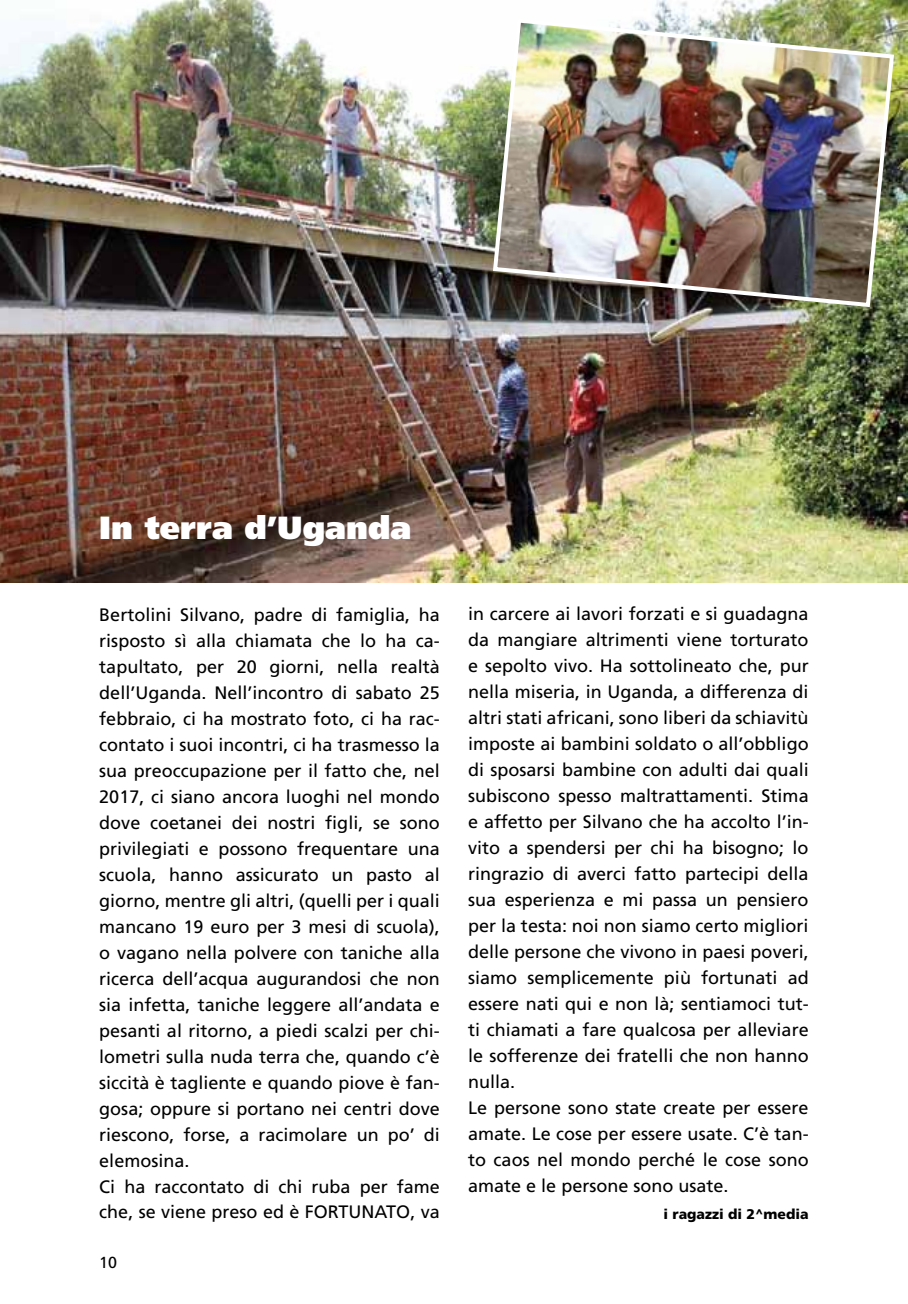
<style>
.page{position:relative;width:908px;height:1304px;background:#fff}
.page>*{position:absolute;margin:0;border:0;box-sizing:border-box;transform-origin:0 0}
.t1{font:900 32px "Frutiger";color:#fff}
.t2{font:18px/26px "Frutiger";color:#000}
.t3{font:16px "Frutiger";color:#000}
.t4{font:900 14px "Frutiger";color:#000}
</style>
<div class="page">
<img style="left:0;top:0;width:907px;height:582px">
<img style="left:490px;top:16px;width:405px;height:293px">
<h1 class="t1" style="left:99px;top:508px;width:313px">In terra d’Uganda</h1>
<p class="t2" style="left:99px;top:601px;width:342px">Bertolini Silvano, padre di famiglia, ha risposto sì alla chiamata che lo ha ca&shy;tapultato, per 20 giorni, nella realtà dell’Uganda. Nell’incontro di sabato 25 febbraio, ci ha mostrato foto, ci ha rac&shy;contato i suoi incontri, ci ha trasmesso la sua preoccupazione per il fatto che, nel 2017, ci siano ancora luoghi nel mondo dove coetanei dei nostri figli, se sono privilegiati e possono frequentare una scuola, hanno assicurato un pasto al giorno, mentre gli altri, (quelli per i quali mancano 19 euro per 3 mesi di scuola), o vagano nella polvere con taniche alla ricerca dell’acqua augurandosi che non sia infetta, taniche leggere all’andata e pesanti al ritorno, a piedi scalzi per chi&shy;lometri sulla nuda terra che, quando c’è siccità è tagliente e quando piove è fan&shy;gosa; oppure si portano nei centri dove riescono, forse, a racimolare un po’ di elemosina.<br>Ci ha raccontato di chi ruba per fame che, se viene preso ed è FORTUNATO</p>
<p class="t2" style="left:410px;top:1199px;width:31px">, va</p>
<p class="t3" style="left:99px;top:1253px;width:19px">10</p>
<p class="t2" style="left:468px;top:601px;width:342px">in carcere ai lavori forzati e si guadagna da mangiare altrimenti viene torturato e sepolto vivo. H a sottolineato che, pur nella miseria, in Uganda, a differenza di altri stati africani, sono liberi da schiavitù imposte ai bambini soldato o all’obbligo di sposarsi bambine con adulti dai quali subiscono spesso maltrattamenti. Stima e affetto per Silvano che ha accolto l’in&shy;vito a spendersi per chi ha bisogno; lo ringrazio di averci fatto partecipi della sua esperienza e mi passa un pensiero per la testa: noi non siamo certo migliori delle persone che vivono in paesi poveri, siamo semplicemente più fortunati ad essere nati qui e non là; sentiamoci tut&shy;ti chiamati a fare qualcosa per alleviare le sofferenze dei fratelli che non hanno nulla.<br>Le persone sono state create per essere amate. Le cose per essere usate. C’è tan&shy;to caos nel mondo perché le cose sono amate e le persone sono usate.</p>
<p class="t4" style="left:663px;top:1205px;width:147px">i ragazzi di 2^media</p>
</div>
